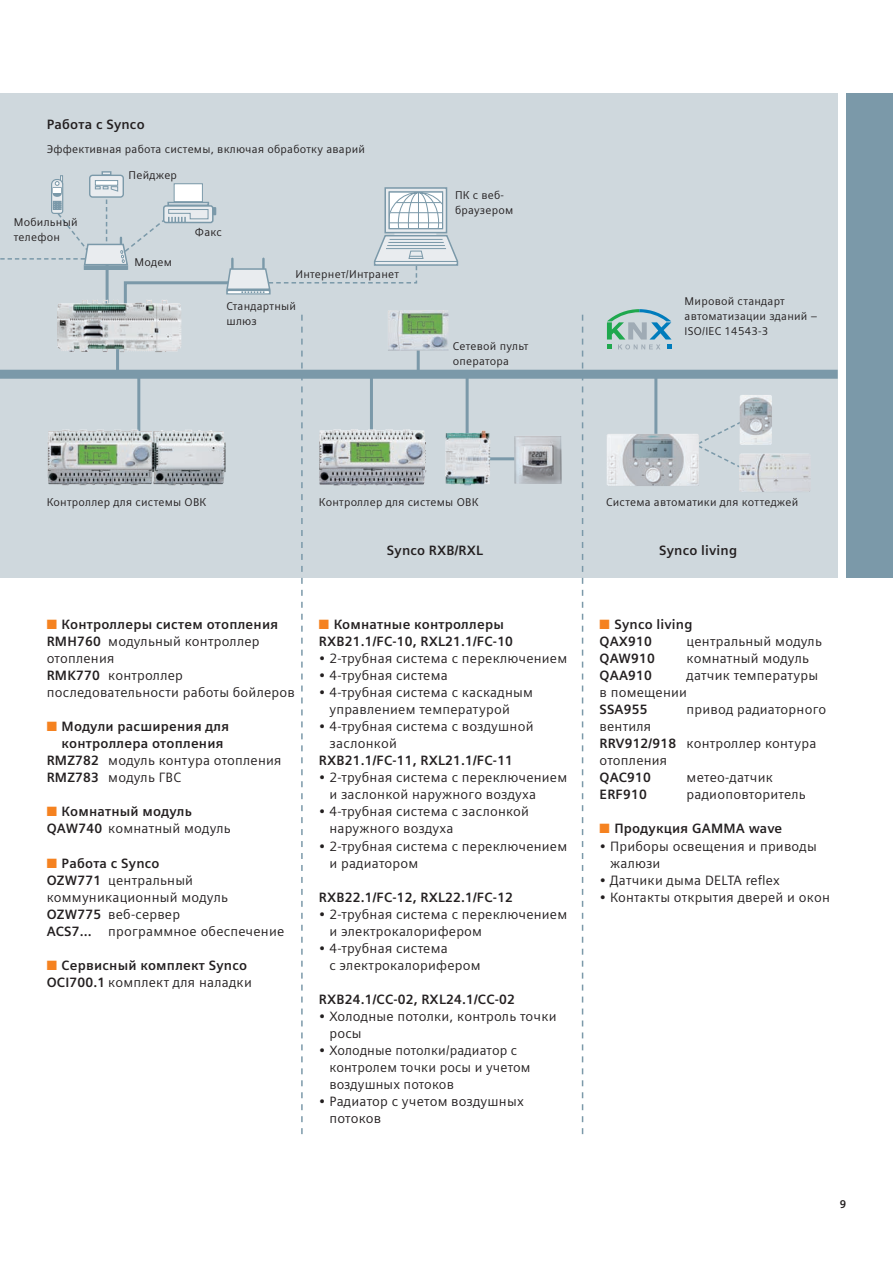
<style>
.page{position:relative;width:893px;height:1263px;background:#fff}
.page>*{position:absolute;margin:0;border:0;box-sizing:border-box;transform-origin:0 0}
.t1{font:13.5px/17px "Siemens Sans OT";letter-spacing:.015em;color:#231f20}
.t2{font:700 13.5px/17px "Siemens Sans OT";letter-spacing:.015em;color:#231f20}
.t3{font:11.25px/14.9px "Siemens Sans OT";letter-spacing:.02em;color:#231f20}
.t4{font:700 11.25px "Siemens Sans OT";color:#231f20}
.s1{color:#f58220}
.s2{font-weight:700}
.s3{font-weight:400}
</style>
<div class="page">
<div style="left:846px;top:94px;width:47px;height:484px;background:#7b99a9"></div>
<div style="left:0;top:94px;width:838px;height:484px;background:#cfd8dd"></div>
<hr style="left:480px;top:457px;width:49px;height:3px;background:#7b99a9">
<svg style="left:699px;top:421px;width:41px;height:47px"></svg>
<div style="left:0;top:370px;width:838px;height:9px;background:#7b99a9"></div>
<svg style="left:607px;top:309px;width:65px;height:40px"></svg>
<img style="left:514px;top:436px;width:48px;height:47px">
<hr style="left:466px;top:373px;width:3px;height:77px;background:#7b99a9">
<hr style="left:654px;top:373px;width:3px;height:77px;background:#7b99a9">
<img style="left:607px;top:434px;width:92px;height:52px">
<img style="left:459px;top:431px;width:31px;height:55px">
<div style="left:102px;top:171px;width:9px;height:5px;border:1px solid #7b99a9"></div>
<img style="left:740px;top:395px;width:32px;height:50px">
<img style="left:739px;top:453px;width:72px;height:39px">
<svg style="left:0;top:172px;width:459px;height:962px"></svg>
<svg style="left:582px;top:315px;width:1px;height:819px"></svg>
<p class="t2" style="left:47px;top:118px;width:99px">Работа с Synco</p>
<p class="t3" style="left:47px;top:142px;width:320px">Эффективная работа системы, включая обработку аварий</p>
<p class="t3" style="left:14px;top:215px;width:65px">Мобильный телефон</p>
<p class="t3" style="left:129px;top:168px;width:50px">Пейджер</p>
<p class="t3" style="left:135px;top:256px;width:39px">Модем</p>
<p class="t3" style="left:195px;top:226px;width:28px">Факс</p>
<p class="t3" style="left:296px;top:268px;width:105px">Интернет/Интранет</p>
<p class="t3" style="left:226px;top:299px;width:71px">Стандартный шлюз</p>
<p class="t3" style="left:455px;top:188px;width:60px">ПК с веб&shy;браузером</p>
<p class="t3" style="left:453px;top:339px;width:77px">Сетевой пульт оператора</p>
<p class="t3" style="left:685px;top:294px;width:134px">Мировой стандарт автоматизации зданий –<br>ISO/IEC 14543-3</p>
<p class="t3" style="left:47px;top:496px;width:161px">Контроллер для системы ОВК</p>
<p class="t3" style="left:319px;top:496px;width:161px">Контроллер для системы ОВК</p>
<p class="t3" style="left:606px;top:496px;width:194px">Система автоматики для коттеджей</p>
<p class="t1" style="left:47px;top:617px;width:250px"><span class="s1">■</span> <span class="s2">Контроллеры систем отопления<br>RMH760</span> модульный контроллер отопления<br><span class="s2">RMK770</span> контроллер последовательности работы бойлеров</p>
<p class="t2" style="left:47px;top:719px;width:184px"><span class="s1">■</span> Модули расширения для</p>
<p class="t2" style="left:62px;top:736px;width:163px">контроллера отопления</p>
<p class="t1" style="left:47px;top:753px;width:236px"><span class="s2">RMZ782</span> модуль контура отопления</p>
<p class="t1" style="left:47px;top:770px;width:136px"><span class="s2">RMZ783</span> модуль ГВС</p>
<p class="t2" style="left:47px;top:804px;width:186px"><span class="s1">■</span> Комнатный модуль<br>QAW740 <span class="s3">комнатный модуль</span></p>
<p class="t1" style="left:47px;top:855px;width:239px"><span class="s1">■</span> <span class="s2">Работа с Synco<br>OZW771</span> центральный коммуникационный модуль<br><span class="s2">OZW775</span> веб-сервер<br><span class="s2">ACS7...</span> программное обеспечение</p>
<p class="t2" style="left:47px;top:958px;width:207px"><span class="s1">■</span> Сервисный комплект Synco<br>OCI700.1 <span class="s3">комплект для наладки</span></p>
<p class="t2" style="left:387px;top:543px;width:97px">Synco RXB/RXL</p>
<p class="t2" style="left:659px;top:543px;width:80px">Synco living</p>
<p class="t2" style="left:319px;top:617px;width:196px"><span class="s1">■</span> Комнатные контроллеры<br>RXB21.1/FC-10, RXL21.1/FC-10</p>
<p class="t1" style="left:319px;top:651px;width:250px">• 2-трубная система с переключением</p>
<p class="t1" style="left:319px;top:668px;width:131px">• 4-трубная система</p>
<p class="t1" style="left:329px;top:685px;width:205px;text-indent:-11px">• 4-трубная система с каскадным управлением температурой</p>
<p class="t1" style="left:330px;top:719px;width:205px;text-indent:-11px">• 4-трубная система с воздушной заслонкой</p>
<p class="t2" style="left:319px;top:753px;width:196px">RXB21.1/FC-11, RXL21.1/FC-11</p>
<p class="t1" style="left:329px;top:770px;width:239px;text-indent:-11px">• 2-трубная система с переключением и заслонкой наружного воздуха</p>
<p class="t1" style="left:329px;top:804px;width:201px;text-indent:-11px">• 4-трубная система с заслонкой наружного воздуха</p>
<p class="t1" style="left:329px;top:838px;width:239px;text-indent:-11px">• 2-трубная система с переключением и радиатором</p>
<p class="t2" style="left:319px;top:890px;width:196px">RXB22.1/FC-12, RXL22.1/FC-12</p>
<p class="t1" style="left:329px;top:906px;width:239px;text-indent:-11px">• 2-трубная система с переключением и электрокалорифером</p>
<p class="t1" style="left:329px;top:940px;width:153px;text-indent:-11px">• 4-трубная система<br>с электрокалорифером</p>
<p class="t2" style="left:319px;top:992px;width:198px">RXB24.1/CC-02, RXL24.1/CC-02</p>
<p class="t1" style="left:329px;top:1008px;width:229px;text-indent:-11px">• Холодные потолки, контроль точки росы</p>
<p class="t1" style="left:329px;top:1042px;width:203px;text-indent:-11px">• Холодные потолки/радиатор с контролем точки росы и учетом воздушных потоков</p>
<p class="t1" style="left:329px;top:1093px;width:196px;text-indent:-11px">• Радиатор с учетом воздушных потоков</p>
<p class="t2" style="left:600px;top:617px;width:94px"><span class="s1">■</span> Synco living<br>QAX910</p>
<p class="t1" style="left:687px;top:634px;width:137px">центральный модуль</p>
<p class="t2" style="left:600px;top:651px;width:57px">QAW910</p>
<p class="t1" style="left:687px;top:651px;width:124px">комнатный модуль</p>
<p class="t2" style="left:600px;top:668px;width:54px">QAA910</p>
<p class="t1" style="left:600px;top:668px;width:220px;text-indent:87px">датчик температуры в помещении</p>
<p class="t2" style="left:600px;top:702px;width:50px">SSA955</p>
<p class="t1" style="left:687px;top:702px;width:141px">привод радиаторного</p>
<p class="t1" style="left:600px;top:719px;width:218px">вентиля<br><span class="s2">RRV912/918</span> контроллер контура отопления</p>
<p class="t2" style="left:600px;top:770px;width:53px">QAC910</p>
<p class="t1" style="left:687px;top:770px;width:88px">метео-датчик</p>
<p class="t2" style="left:600px;top:787px;width:49px">ERF910</p>
<p class="t1" style="left:687px;top:787px;width:121px">радиоповторитель</p>
<p class="t2" style="left:600px;top:822px;width:184px"><span class="s1">■</span> Продукция GAMMA wave</p>
<p class="t1" style="left:610px;top:838px;width:208px;text-indent:-11px">• Приборы освещения и приводы жалюзи</p>
<p class="t1" style="left:600px;top:872px;width:182px">• Датчики дыма DELTA reflex</p>
<p class="t1" style="left:600px;top:889px;width:232px">• Контакты открытия дверей и окон</p>
<p class="t4" style="left:840px;top:1199px;width:8px">9</p>
</div>
